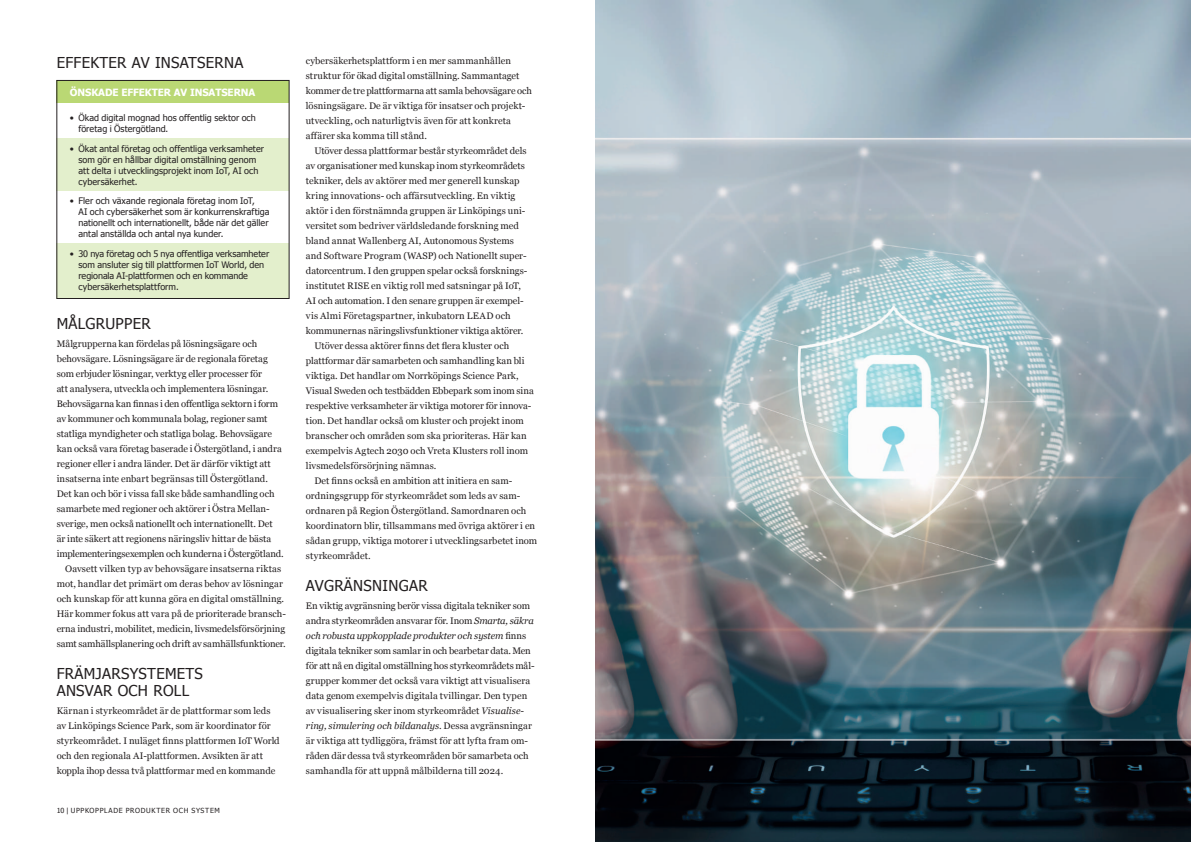
<style>
.page{position:relative;width:1191px;height:842px;background:#fff}
.page>*{position:absolute;margin:0;border:0;box-sizing:border-box;transform-origin:0 0}
.t1{font:15px/17px "Tahoma";letter-spacing:.02em;color:#231f20}
.t2{font:700 10px "Tahoma";letter-spacing:-.01em;color:#fff}
.t3{font:9.5px/15px "Georgia";color:#231f20}
.t4{font:9.5px "Georgia";letter-spacing:-.02em;color:#231f20}
.t5{font:9.5px "Georgia";letter-spacing:.02em;color:#231f20}
.t6{font:9px/11px "Tahoma";letter-spacing:.005em;color:#231f20}
.t7{font:7px "Tahoma";letter-spacing:.095em;color:#231f20}
.s1{font-style:italic}
</style>
<div class="page">
<img style="left:595px;top:0;width:596px;height:842px">
<div style="left:57px;top:243px;width:232px;height:56px;background:#e3efcc"></div>
<div style="left:57px;top:138px;width:232px;height:53px;background:#e3efcc"></div>
<div style="left:57px;top:80px;width:232px;height:23px;background:#bad874"></div>
<div style="left:57px;top:80px;width:232px;height:219px;border:1px solid #231f20"></div>
<h1 class="t1" style="left:57px;top:54px;width:188px">EFFEKTER AV INSATSERNA</h1>
<p class="t2" style="left:70px;top:86px;width:187px">ÖNSKADE EFFEKTER AV INSATSERNA</p>
<p class="t6" style="left:78px;top:112px;width:179px;text-indent:-9px">• Ökad digital mognad hos offentlig sektor och företag i Östergötland.</p>
<p class="t6" style="left:78px;top:143px;width:187px;text-indent:-9px">• Ökat antal företag och offentliga verksamheter som gör en hållbar digital omställning genom att delta i utvecklingsprojekt inom IoT, AI och cybersäkerhet.</p>
<p class="t6" style="left:78px;top:195px;width:193px;text-indent:-9px">• Fler och växande regionala företag inom IoT,<br>AI och cybersäkerhet som är konkurrenskraftiga nationellt och internationellt, både när det gäller antal anställda och antal nya kunder.</p>
<p class="t6" style="left:78px;top:248px;width:192px;text-indent:-9px">• 30 nya företag och 5 nya offentliga verksamheter som ansluter sig till plattformen IoT World, den regionala AI-plattformen och en kommande cybersäkerhetsplattform.</p>
<h1 class="t1" style="left:57px;top:315px;width:96px">MÅLGRUPPER</h1>
<p class="t3" style="left:57px;top:336px;width:202px">Målgrupperna kan fördelas på lösningsägare och</p>
<p class="t3" style="left:57px;top:351px;width:213px">behovsägare. Lösningsägare är de regionala företag</p>
<p class="t3" style="left:57px;top:366px;width:207px">som erbjuder lösningar, verktyg eller processer för</p>
<p class="t3" style="left:57px;top:381px;width:213px">att analysera, utveckla och implementera lösningar.</p>
<p class="t3" style="left:57px;top:396px;width:223px">Behovsägarna kan finnas i den offentliga sektorn i form</p>
<p class="t3" style="left:57px;top:411px;width:212px">av kommuner och kommunala bolag, regioner samt</p>
<p class="t3" style="left:57px;top:426px;width:217px">statliga myndigheter och statliga bolag. Behovsägare</p>
<p class="t3" style="left:57px;top:441px;width:227px">kan också vara företag baserade i Östergötland, i andra</p>
<p class="t3" style="left:57px;top:456px;width:215px">regioner eller i andra länder. Det är därför viktigt att</p>
<p class="t3" style="left:57px;top:471px;width:213px">insatserna inte enbart begränsas till Östergötland.</p>
<p class="t3" style="left:57px;top:486px;width:219px">Det kan och bör i vissa fall ske både samhandling och</p>
<p class="t3" style="left:57px;top:501px;width:214px">samarbete med regioner och aktörer i Östra Mellan-</p>
<p class="t3" style="left:57px;top:516px;width:217px">sverige, men också nationellt och internationellt. Det</p>
<p class="t3" style="left:57px;top:531px;width:216px">är inte säkert att regionens näringsliv hittar de bästa</p>
<p class="t4" style="left:57px;top:547px;width:228px">implementeringsexemplen och kunderna i Östergötland.</p>
<p class="t3" style="left:65px;top:561px;width:217px">Oavsett vilken typ av behovsägare insatserna riktas</p>
<p class="t3" style="left:57px;top:576px;width:228px">mot, handlar det primärt om deras behov av lösningar</p>
<p class="t3" style="left:57px;top:591px;width:229px">och kunskap för att kunna göra en digital omställning.</p>
<p class="t3" style="left:57px;top:606px;width:231px">Här kommer fokus att vara på de prioriterade bransch-</p>
<p class="t3" style="left:57px;top:621px;width:230px">erna industri, mobilitet, medicin, livsmedelsförsörjning</p>
<p class="t3" style="left:57px;top:636px;width:230px">samt samhällsplanering och drift av samhällsfunktioner.</p>
<h1 class="t1" style="left:57px;top:664px;width:148px">FRÄMJARSYSTEMETS<br>ANSVAR OCH ROLL</h1>
<p class="t3" style="left:57px;top:703px;width:224px">Kärnan i styrkeområdet är de plattformar som leds av Linköpings Science Park, som är koordinator för styrkeområdet. I nuläget finns plattformen IoT World och den regionala AI-plattformen. Avsikten är att koppla ihop dessa två plattformar med en kommande</p>
<p class="t7" style="left:57px;top:806px;width:165px">10 | UPPKOPPLADE PRODUKTER OCH SYSTEM</p>
<p class="t3" style="left:306px;top:53px;width:228px">cybersäkerhetsplattform i en mer sammanhållen struktur för ökad digital omställning. Sammantaget kommer de tre plattformarna att samla behovsägare och lösningsägare. De är viktiga för insatser och projekt&shy;utveckling, och naturligtvis även för att konkreta affärer ska komma till stånd.</p>
<p class="t3" style="left:314px;top:143px;width:214px">Utöver dessa plattformar består styrkeområdet dels</p>
<p class="t3" style="left:306px;top:158px;width:221px">av organisationer med kunskap inom styrkeområdets</p>
<p class="t3" style="left:306px;top:173px;width:215px">tekniker, dels av aktörer med mer generell kunskap</p>
<p class="t3" style="left:306px;top:188px;width:211px">kring innovations- och affärsutveckling. En viktig</p>
<p class="t3" style="left:306px;top:203px;width:221px">aktör i den förstnämnda gruppen är Linköpings uni-</p>
<p class="t3" style="left:306px;top:218px;width:215px">versitet som bedriver världsledande forskning med</p>
<p class="t3" style="left:306px;top:233px;width:210px">bland annat Wallenberg AI, Autonomous Systems</p>
<p class="t3" style="left:306px;top:248px;width:222px">and Software Program (WASP) och Nationellt super-</p>
<p class="t3" style="left:306px;top:263px;width:223px">datorcentrum. I den gruppen spelar också forsknings-</p>
<p class="t3" style="left:306px;top:278px;width:217px">institutet RISE en viktig roll med satsningar på IoT,</p>
<p class="t3" style="left:306px;top:293px;width:218px">AI och automation. I den senare gruppen är exempel-</p>
<p class="t5" style="left:306px;top:309px;width:206px">vis Almi Företagspartner, inkubatorn LEAD och</p>
<p class="t3" style="left:306px;top:323px;width:219px">kommunernas näringslivsfunktioner viktiga aktörer.</p>
<p class="t3" style="left:314px;top:338px;width:196px">Utöver dessa aktörer finns det flera kluster och</p>
<p class="t3" style="left:306px;top:353px;width:220px">plattformar där samarbeten och samhandling kan bli</p>
<p class="t3" style="left:306px;top:368px;width:214px">viktiga. Det handlar om Norrköpings Science Park,</p>
<p class="t3" style="left:306px;top:383px;width:229px">Visual Sweden och testbädden Ebbepark som inom sina</p>
<p class="t3" style="left:306px;top:398px;width:227px">respektive verksamheter är viktiga motorer för innova-</p>
<p class="t3" style="left:306px;top:413px;width:219px">tion. Det handlar också om kluster och projekt inom</p>
<p class="t3" style="left:306px;top:428px;width:222px">branscher och områden som ska prioriteras. Här kan</p>
<p class="t3" style="left:306px;top:443px;width:224px">exempelvis Agtech 2030 och Vreta Klusters roll inom</p>
<p class="t3" style="left:306px;top:458px;width:132px">livsmedelsförsörjning nämnas.</p>
<p class="t3" style="left:314px;top:473px;width:200px">Det finns också en ambition att initiera en sam-</p>
<p class="t3" style="left:306px;top:488px;width:216px">ordningsgrupp för styrkeområdet som leds av sam-</p>
<p class="t3" style="left:306px;top:503px;width:222px">ordnaren på Region Östergötland. Samordnaren och</p>
<p class="t3" style="left:306px;top:518px;width:231px">koordinatorn blir, tillsammans med övriga aktörer i en</p>
<p class="t3" style="left:306px;top:533px;width:233px">sådan grupp, viktiga motorer i utvecklingsarbetet inom</p>
<p class="t3" style="left:306px;top:548px;width:66px">styrkeområdet.</p>
<h1 class="t1" style="left:306px;top:576px;width:123px">AVGRÄNSNINGAR</h1>
<p class="t3" style="left:306px;top:598px;width:229px">En viktig avgränsning berör vissa digitala tekniker som andra styrkeområden ansvarar för. Inom <span class="s1">Smarta, säkra och robusta uppkopplade produkter och system</span> finns digitala tekniker som samlar in och bearbetar data. Men för att nå en digital omställning hos styrkeområdets mål&shy;grupper kommer det också vara viktigt att visualisera data genom exempelvis digitala tvillingar. Den typen av visualisering sker inom styrkeområdet <span class="s1">Visualise&shy;ring, simulering och bildanalys</span>. Dessa avgränsningar är viktiga att tydliggöra, främst för att lyfta fram om&shy;råden där dessa två styrkeområden bör samarbeta och samhandla för att uppnå målbilderna till 2024.</p>
</div>
